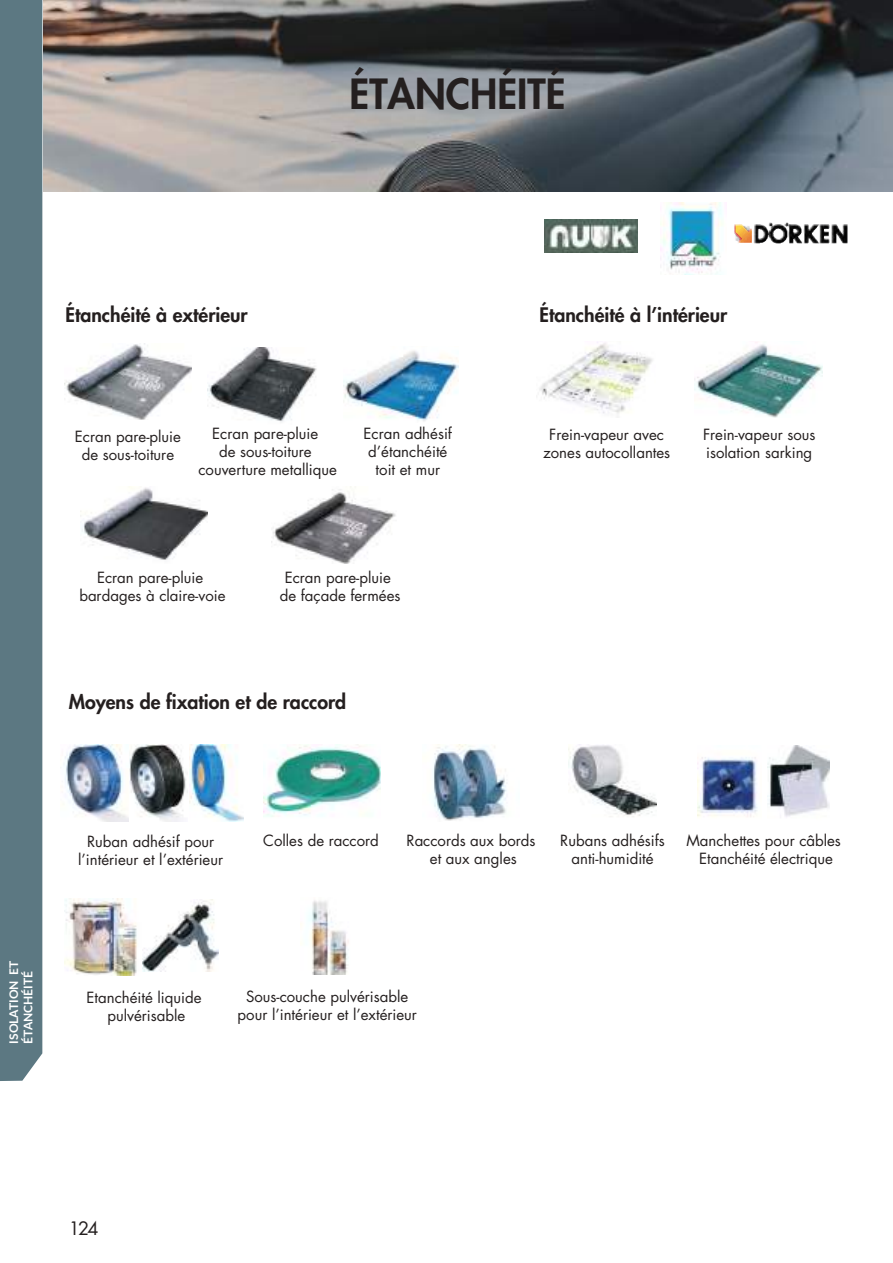
<style>
.page{position:relative;width:893px;height:1263px;background:#fff}
.page>*{position:absolute;margin:0;border:0;box-sizing:border-box;transform-origin:0 0}
.t1{font:800 40.5px "Futura LT";color:#241f1f}
.t2{font:800 19.5px "Futura LT";color:#241f1f}
.t3{font:18px "Futura LT";color:#241f1f}
.t4{font:15px/18px "Futura LT";color:#241f1f;text-align:center}
.t5{font:700 12px/14.4px "Lato";color:#fff}
</style>
<div class="page">
<img style="left:43px;top:0;width:850px;height:191px">
<img style="left:64px;top:343px;width:128px;height:77px">
<img style="left:208px;top:347px;width:109px;height:75px">
<img style="left:80px;top:486px;width:128px;height:74px">
<img style="left:343px;top:351px;width:115px;height:70px">
<img style="left:273px;top:486px;width:123px;height:77px">
<img style="left:660px;top:203px;width:63px;height:72px">
<img style="left:734px;top:222px;width:114px;height:22px">
<img style="left:189px;top:744px;width:54px;height:77px">
<img style="left:129px;top:744px;width:57px;height:77px">
<img style="left:63px;top:744px;width:66px;height:77px">
<img style="left:263px;top:744px;width:118px;height:73px">
<img style="left:569px;top:744px;width:88px;height:73px">
<img style="left:300px;top:900px;width:49px;height:74px">
<img style="left:767px;top:745px;width:63px;height:72px">
<img style="left:698px;top:757px;width:60px;height:60px">
<img style="left:64px;top:899px;width:79px;height:76px">
<img style="left:143px;top:899px;width:76px;height:73px">
<img style="left:433px;top:744px;width:74px;height:77px">
<img style="left:539px;top:342px;width:114px;height:72px">
<img style="left:695px;top:342px;width:127px;height:76px">
<img style="left:545px;top:220px;width:92px;height:32px">
<div style="left:0;top:0;width:42px;height:1081px;background:#5c7882"></div>
<h1 class="t1" style="left:350px;top:67px;width:217px">ÉTANCHÉITÉ</h1>
<h2 class="t2" style="left:66px;top:302px;width:184px">Étanchéité à extérieur</h2>
<p class="t4" style="left:75px;top:427px;width:108px">Ecran pare-pluie de sous-toiture</p>
<p class="t4" style="left:198px;top:425px;width:140px">Ecran pare-pluie<br>de sous-toiture couverture metallique</p>
<p class="t4" style="left:364px;top:425px;width:90px">Ecran adhésif d’étanchéité toit et mur</p>
<p class="t4" style="left:79px;top:569px;width:148px">Ecran pare-pluie bardages à claire-voie</p>
<p class="t4" style="left:280px;top:569px;width:122px">Ecran pare-pluie de façade fermées</p>
<h2 class="t2" style="left:69px;top:688px;width:279px">Moyens de fixation et de raccord</h2>
<h2 class="t2" style="left:540px;top:302px;width:189px">Étanchéité à l’intérieur</h2>
<p class="t4" style="left:543px;top:425px;width:129px">Frein-vapeur avec zones autocollantes</p>
<p class="t4" style="left:703px;top:425px;width:114px;text-align:left">Frein-vapeur sous isolation sarking</p>
<p class="t5" style="left:6px;top:1043px;width:85px;rotate:-90deg">ISOLATION ET<br>ÉTANCHÉITÉ</p>
<p class="t4" style="left:407px;top:831px;width:130px">Raccords aux bords et aux angles</p>
<p class="t4" style="left:78px;top:832px;width:146px">Ruban adhésif pour l’intérieur et l’extérieur</p>
<p class="t4" style="left:263px;top:831px;width:117px">Colles de raccord</p>
<p class="t4" style="left:560px;top:832px;width:106px">Rubans adhésifs anti-humidité</p>
<p class="t4" style="left:686px;top:831px;width:156px">Manchettes pour câbles<br>Etanchéité électrique</p>
<p class="t4" style="left:87px;top:989px;width:117px">Etanchéité liquide pulvérisable</p>
<p class="t4" style="left:238px;top:987px;width:181px">Sous-couche pulvérisable pour l’intérieur et l’extérieur</p>
<p class="t3" style="left:69px;top:1217px;width:31px">124</p>
</div>
